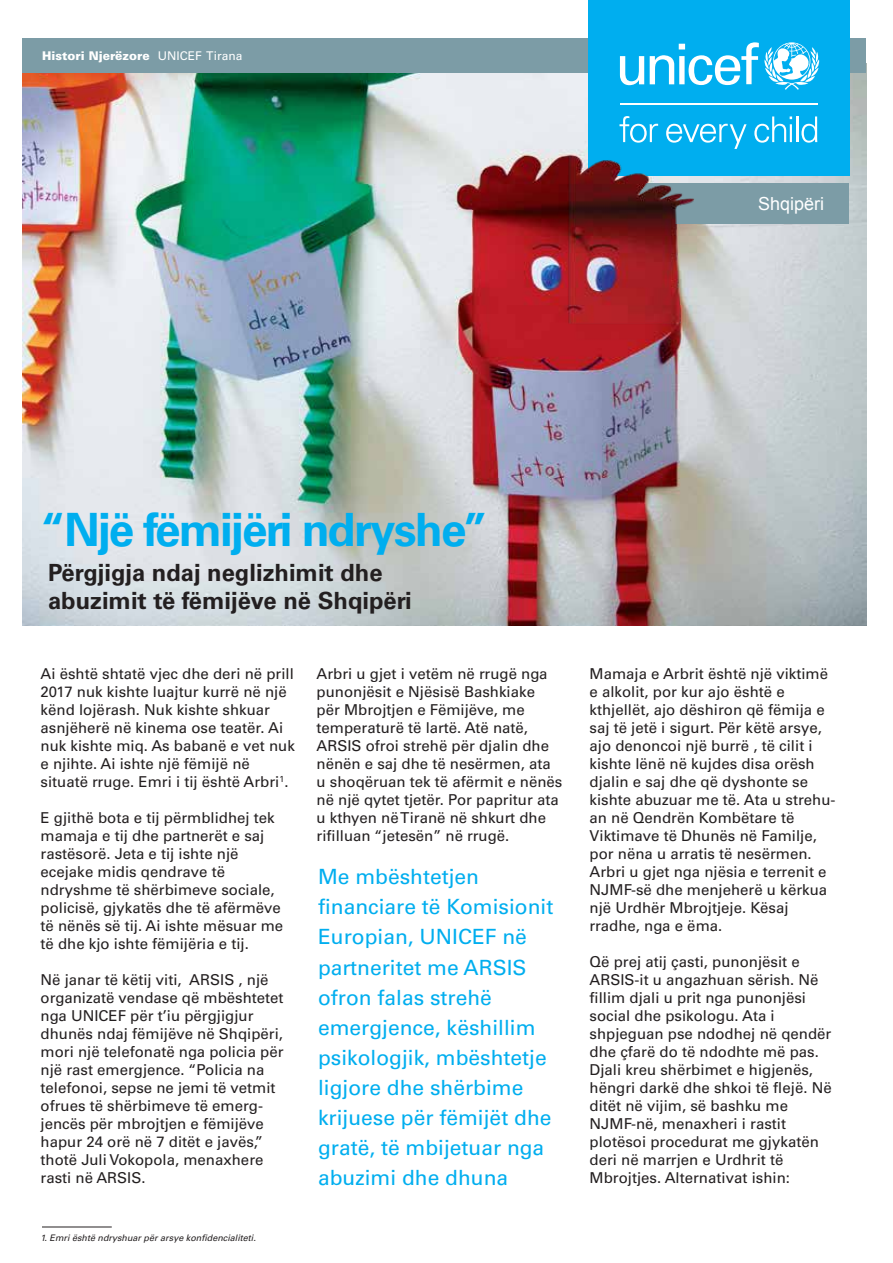
<style>
.page{position:relative;width:893px;height:1263px;background:#fff}
.page>*{position:absolute;margin:0;border:0;box-sizing:border-box;transform-origin:0 0}
.t1{font:700 45.9px "Univers LT Std";letter-spacing:-.04em;color:#00aeef}
.t2{font:700 23.7px/28.5px "Univers LT Std";color:#231f20}
.t3{font:21px/30px "Univers LT Std";color:#00aeef}
.t4{font:18px "Arial";color:#fff}
.t5{font:15px/18px "Univers LT Std";color:#231f20}
.t6{font:900 12px "Univers LT Std";color:#fff}
.t7{font:italic 9px "Univers LT Std";color:#231f20}
.s1{font-weight:400}
</style>
<div class="page">
<div style="left:22px;top:38px;width:844px;height:35px;background:#7c9ca6"></div>
<div style="left:588px;top:0;width:261px;height:176px;background:#00aeef"></div>
<svg style="left:620px;top:56px;width:24px;height:8px"></svg>
<svg style="left:650px;top:42px;width:169px;height:22px"></svg>
<img style="left:22px;top:64px;width:844px;height:562px">
<hr style="left:42px;top:1227px;width:70px;height:1px;background:#231f20">
<p class="t6" style="left:42px;top:48px;width:202px">Histori Njerëzore <span class="s1">UNICEF Tirana</span></p>
<h1 class="t1" style="left:40px;top:503px;width:449px">“Një fëmijëri ndryshe”</h1>
<h2 class="t2" style="left:48px;top:558px;width:365px">Përgjigja ndaj neglizhimit dhe abuzimit të fëmijëve në Shqipëri</h2>
<p class="t4" style="left:758px;top:192px;width:68px">Shqipëri</p>
<p class="t5" style="left:40px;top:665px;width:256px">Ai është shtatë vjec dhe deri në prill 2017 nuk kishte luajtur kurrë në një kënd lojërash. Nuk kishte shkuar asnjëherë në kinema ose teatër. Ai nuk kishte miq. As babanë e vet nuk e njihte. Ai ishte një fëmijë në situatë rruge. Emri i tij është Arbri<sup>1</sup>.</p>
<p class="t5" style="left:41px;top:809px;width:244px">E gjithë bota e tij përmblidhej tek mamaja e tij dhe partnerët e saj rastësorë. Jeta e tij ishte një ecejake midis qendrave të ndryshme të shërbimeve sociale, policisë, gjykatës dhe të afërmëve të nënës së tij. Ai ishte mësuar me të dhe kjo ishte fëmijëria e tij.</p>
<p class="t5" style="left:41px;top:971px;width:245px">Në janar të këtij viti, ARSIS , një organizatë vendase që mbështetet nga UNICEF për t’iu përgjigjur dhunës ndaj fëmijëve në Shqipëri, mori një telefonatë nga policia për një rast emergjence. “Policia na telefonoi, sepse ne jemi të vetmit ofrues të shërbimeve të emerg&shy;jencës për mbrojtjen e fëmijëve hapur 24 orë në 7 ditët e javës,” thotë Juli Vokopola, menaxhere rasti në ARSIS.</p>
<p class="t7" style="left:40px;top:1233px;width:217px">1. Emri është ndryshuar për arsye konfidencialiteti.</p>
<p class="t5" style="left:316px;top:665px;width:247px">Arbri u gjet i vetëm në rrugë nga punonjësit e Njësisë Bashkiake<br>për Mbrojtjen e Fëmijëve, me temperaturë të lartë. Atë natë,<br>ARSIS ofroi strehë për djalin dhe nënën e saj dhe të nesërmen, ata u shoqëruan tek të afërmit e nënës në një qytet tjetër. Por papritur ata u kthyen në Tiranë në shkurt dhe rifilluan “jetesën” në rrugë.</p>
<p class="t5" style="left:590px;top:665px;width:247px">Mamaja e Arbrit është një viktimë e alkolit, por kur ajo është e kthjellët, ajo dëshiron që fëmija e saj të jetë i sigurt. Për këtë arsye, ajo denoncoi një burrë , të cilit i kishte lënë në kujdes disa orësh djalin e saj dhe që dyshonte se kishte abuzuar me të. Ata u strehu&shy;an në Qendrën Kombëtare të<br>Viktimave të Dhunës në Familje, por nëna u arratis të nesërmen.<br>Arbri u gjet nga njësia e terrenit e<br>NJMF-së dhe menjeherë u kërkua një Urdhër Mbrojtjeje. Kësaj rradhe, nga e ëma.</p>
<p class="t5" style="left:590px;top:953px;width:244px">Që prej atij çasti, punonjësit e<br>ARSIS-it u angazhuan sërish. Në fillim djali u prit nga punonjësi social dhe psikologu. Ata i shpjeguan pse ndodhej në qendër dhe çfarë do të ndodhte më pas.<br>Djali kreu shërbimet e higjenës, hëngri darkë dhe shkoi të flejë. Në ditët në vijim, së bashku me<br>NJMF-në, menaxheri i rastit plotësoi procedurat me gjykatën deri në marrjen e Urdhrit të<br>Mbrojtjes. Alternativat ishin:</p>
<p class="t3" style="left:318px;top:862px;width:237px">Me mbështetjen financiare të Komisionit<br>Europian, UNICEF në partneritet me ARSIS ofron falas strehë emergjence, këshillim psikologjik, mbështetje ligjore dhe shërbime krijuese për fëmijët dhe gratë, të mbijetuar nga abuzimi dhe dhuna</p>
</div>
